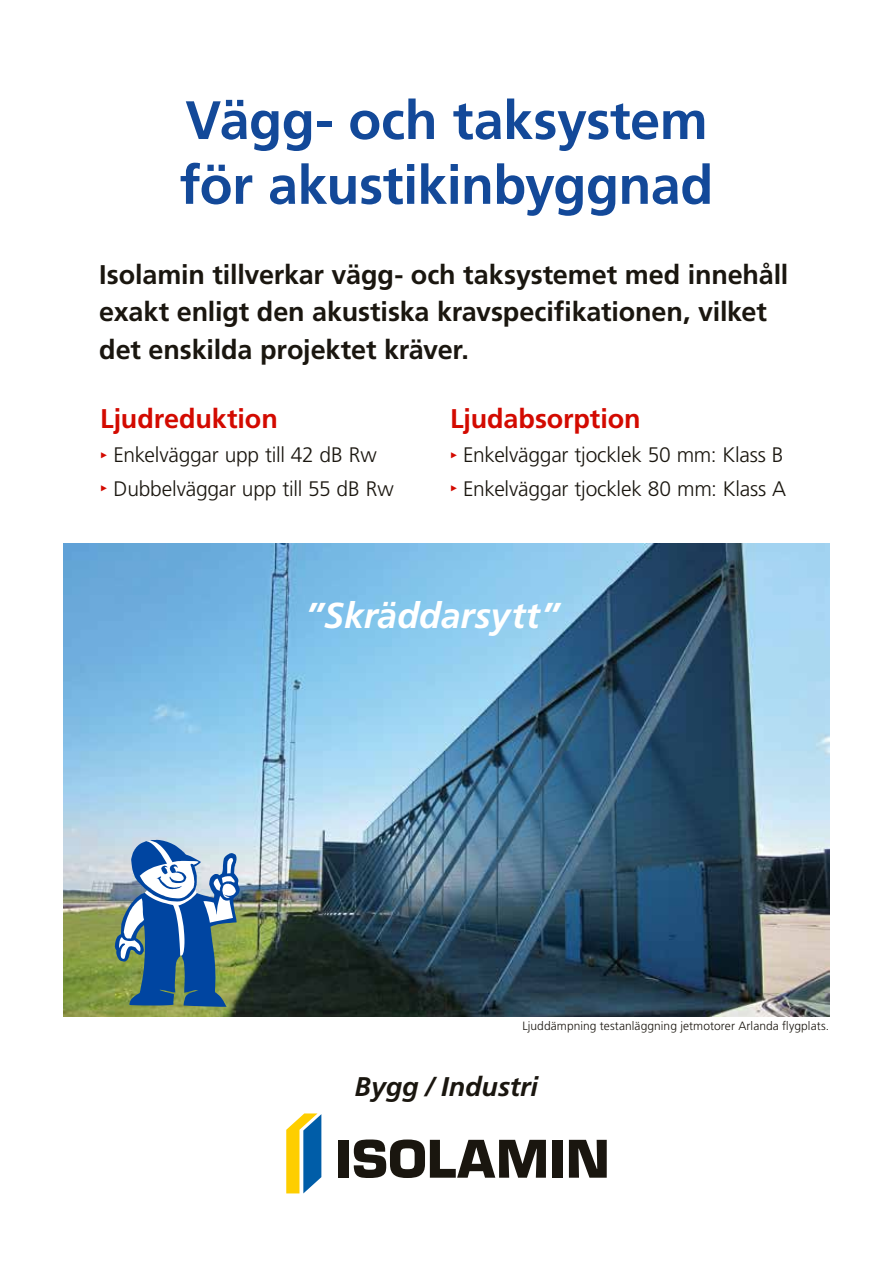
<style>
.page{position:relative;width:893px;height:1263px;background:#fff}
.page>*{position:absolute;margin:0;border:0;box-sizing:border-box;transform-origin:0 0}
.t1{font:700 54px/64.8px "Frutiger LT Std";letter-spacing:-.01em;color:#134999}
.t2{font:italic 700 36px "Frutiger LT Std";letter-spacing:-.005em;color:#fff}
.t3{font:700 27px/37.5px "Frutiger LT Std";letter-spacing:-.005em;color:#1a160f}
.t4{font:700 27px "Frutiger LT Std";letter-spacing:-.005em;color:#d30a00}
.t5{font:italic 700 27px "Frutiger LT Std";letter-spacing:-.005em;color:#1a160f}
.t6{font:300 21px/33.8px "Frutiger LT Std";letter-spacing:-.01em;color:#1a160f}
.t7{font:300 12px "Frutiger LT Std";letter-spacing:.005em;color:#1a160f}
</style>
<div class="page">
<img style="left:64px;top:543px;width:765px;height:473px">
<div style="left:338px;top:1140px;width:10px;height:38px;background:#1a160f"></div>
<svg style="left:354px;top:1139px;width:192px;height:39px"></svg>
<div style="left:552px;top:1140px;width:10px;height:38px;background:#1a160f"></div>
<svg style="left:569px;top:1140px;width:38px;height:38px"></svg>
<svg style="left:286px;top:1113px;width:35px;height:80px"></svg>
<svg style="left:115px;top:840px;width:125px;height:167px;background:#658ba5"></svg>
<h1 class="t1" style="left:180px;top:88px;width:535px">Vägg- och taksystem för akustikinbyggnad</h1>
<p class="t3" style="left:99px;top:256px;width:691px">Isolamin tillverkar vägg- och taksystemet med innehåll exakt enligt den akustiska kravspecifikationen, vilket det enskilda projektet kräver.</p>
<p class="t4" style="left:100px;top:403px;width:179px">Ljudreduktion</p>
<p class="t6" style="left:100px;top:438px;width:295px"><sup>Ω</sup> Enkelväggar upp till 42 dB Rw<br><sup>Ω</sup> Dubbelväggar upp till 55 dB Rw</p>
<p class="t4" style="left:450px;top:403px;width:192px">Ljudabsorption</p>
<p class="t6" style="left:450px;top:438px;width:338px"><sup>Ω</sup> Enkelväggar tjocklek 50 mm: Klass B<br><sup>Ω</sup> Enkelväggar tjocklek 80 mm: Klass A</p>
<h2 class="t2" style="left:306px;top:594px;width:255px">”Skräddarsytt”</h2>
<p class="t7" style="left:522px;top:1019px;width:308px">Ljuddämpning testanläggning jetmotorer Arlanda flygplats.</p>
<p class="t5" style="left:355px;top:1071px;width:185px">Bygg / Industri</p>
</div>
